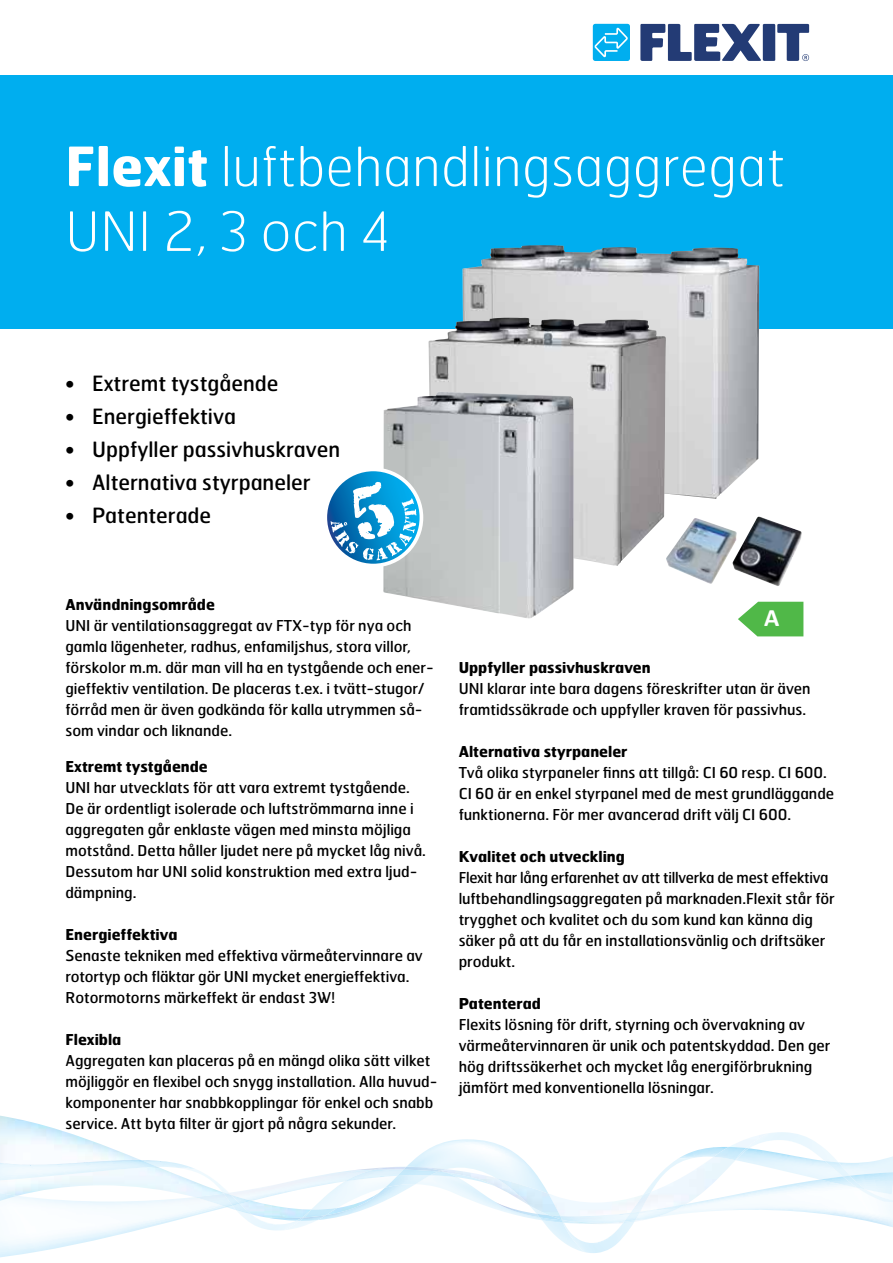
<style>
.page{position:relative;width:893px;height:1263px;background:#fff}
.page>*{position:absolute;margin:0;border:0;box-sizing:border-box;transform-origin:0 0}
.t1{font:100 54px/64.8px "Hermes";letter-spacing:.005em;color:#fff}
.t2{font:700 25.2px "Calibri";color:#fff}
.t3{font:21px "Hermes";color:#000}
.t4{font:15px/21px "Hermes";color:#000}
.t5{font:700 15px "Hermes";color:#000}
.s1{font-weight:700}
</style>
<div class="page">
<img style="left:585px;top:1229px;width:44px;height:24px">
<img style="left:550px;top:1230px;width:35px;height:22px">
<img style="left:0;top:1115px;width:135px;height:43px">
<img style="left:0;top:1158px;width:192px;height:12px">
<img style="left:0;top:1160px;width:157px;height:10px">
<img style="left:180px;top:1168px;width:16px;height:2px">
<img style="left:545px;top:1224px;width:41px;height:6px">
<img style="left:562px;top:1202px;width:331px;height:27px">
<img style="left:768px;top:1132px;width:125px;height:62px">
<img style="left:768px;top:1148px;width:82px;height:28px">
<img style="left:857px;top:1188px;width:36px;height:14px">
<img style="left:843px;top:1176px;width:23px;height:13px">
<img style="left:368px;top:1134px;width:400px;height:90px">
<img style="left:713px;top:1147px;width:33px;height:13px">
<img style="left:623px;top:1192px;width:28px;height:12px">
<img style="left:374px;top:1167px;width:236px;height:56px">
<img style="left:403px;top:1167px;width:38px;height:2px">
<img style="left:560px;top:1204px;width:126px;height:19px">
<img style="left:561px;top:1212px;width:79px;height:10px">
<svg style="left:549px;top:1215px;width:15px;height:8px"></svg>
<img style="left:0;top:1170px;width:497px;height:88px">
<img style="left:0;top:1190px;width:252px;height:17px">
<img style="left:224px;top:1193px;width:16px;height:13px">
<img style="left:345px;top:1169px;width:112px;height:12px">
<img style="left:397px;top:1170px;width:41px;height:6px">
<div style="left:0;top:75px;width:893px;height:253px;background:#00aeef"></div>
<img style="left:462px;top:245px;width:297px;height:254px">
<img style="left:428px;top:318px;width:238px;height:248px">
<img style="left:383px;top:392px;width:191px;height:227px">
<div style="left:323px;top:468px;width:100px;height:99px;background:#fff;border-radius:50%"></div>
<svg style="left:327px;top:471px;width:93px;height:93px"></svg>
<svg style="left:331px;top:482px;width:85px;height:78px"></svg>
<img style="left:737px;top:517px;width:65px;height:69px">
<img style="left:666px;top:518px;width:71px;height:66px">
<svg style="left:738px;top:602px;width:65px;height:34px;background:#69c263"></svg>
<svg style="left:640px;top:24px;width:169px;height:37px"></svg>
<div style="left:593px;top:24px;width:37px;height:37px;background:#00aeef;border-radius:3px"></div>
<svg style="left:594px;top:28px;width:34px;height:29px"></svg>
<h1 class="t1" style="left:65px;top:133px;width:721px"><span class="s1">Flexit</span> luftbehandlingsaggregat<br>UNI 2, 3 och 4</h1>
<h3 class="t3" style="left:65px;top:370px;width:215px">• Extremt tystgående</h3>
<h3 class="t3" style="left:65px;top:403px;width:172px">• Energieffektiva</h3>
<h3 class="t3" style="left:65px;top:436px;width:276px">• Uppfyller passivhuskraven</h3>
<h3 class="t3" style="left:65px;top:469px;width:247px">• Alternativa styrpaneler</h3>
<h3 class="t3" style="left:65px;top:502px;width:148px">• Patenterade</h3>
<p class="t5" style="left:65px;top:595px;width:151px">Användningsområde</p>
<p class="t4" style="left:65px;top:614px;width:370px">UNI är ventilationsaggregat av FTX-typ för nya och gamla lägenheter, radhus, enfamiljshus, stora villor, förskolor m.m. där man vill ha en tystgående och ener&shy;gieffektiv ventilation. De placeras t.ex. i tvätt-stugor/ förråd men är även godkända för kalla utrymmen så&shy;som vindar och liknande.</p>
<p class="t5" style="left:65px;top:757px;width:144px">Extremt tystgående</p>
<p class="t4" style="left:65px;top:776px;width:362px">UNI har utvecklats för att vara extremt tystgående.<br>De är ordentligt isolerade och luftströmmarna inne i aggregaten går enklaste vägen med minsta möjliga motstånd. Detta håller ljudet nere på mycket låg nivå.<br>Dessutom har UNI solid konstruktion med extra ljud&shy;dämpning.</p>
<p class="t5" style="left:65px;top:925px;width:114px">Energieffektiva</p>
<p class="t4" style="left:65px;top:944px;width:359px">Senaste tekniken med effektiva värmeåtervinnare av rotortyp och fläktar gör UNI mycket energieffektiva.<br>Rotormotorns märkeffekt är endast 3W!</p>
<p class="t5" style="left:65px;top:1030px;width:57px">Flexibla</p>
<p class="t4" style="left:65px;top:1049px;width:373px">Aggregaten kan placeras på en mängd olika sätt vilket möjliggör en flexibel och snygg installation. Alla huvud&shy;komponenter har snabbkopplingar för enkel och snabb service. Att byta filter är gjort på några sekunder.</p>
<h2 class="t2" style="left:764px;top:602px;width:17px">A</h2>
<p class="t5" style="left:459px;top:658px;width:194px">Uppfyller passivhuskraven</p>
<p class="t4" style="left:459px;top:677px;width:354px">UNI klarar inte bara dagens föreskrifter utan är även framtidssäkrade och uppfyller kraven för passivhus.</p>
<p class="t5" style="left:459px;top:742px;width:170px">Alternativa styrpaneler</p>
<p class="t4" style="left:459px;top:761px;width:377px">Två olika styrpaneler finns att tillgå: CI 60 resp. CI 600.<br>CI 60 är en enkel styrpanel med de mest grundläggande funktionerna. För mer avancerad drift välj CI 600.</p>
<p class="t5" style="left:459px;top:847px;width:168px">Kvalitet och utveckling</p>
<p class="t4" style="left:459px;top:866px;width:378px">Flexit har lång erfarenhet av att tillverka de mest effektiva luftbehandlingsaggregaten på marknaden.Flexit står för trygghet och kvalitet och du som kund kan känna dig säker på att du får en installationsvänlig och driftsäker produkt.</p>
<p class="t5" style="left:459px;top:994px;width:84px">Patenterad</p>
<p class="t4" style="left:459px;top:1013px;width:373px">Flexits lösning för drift, styrning och övervakning av värmeåtervinnaren är unik och patentskyddad. Den ger hög driftssäkerhet och mycket låg energiförbrukning jämfört med konventionella lösningar.</p>
</div>
